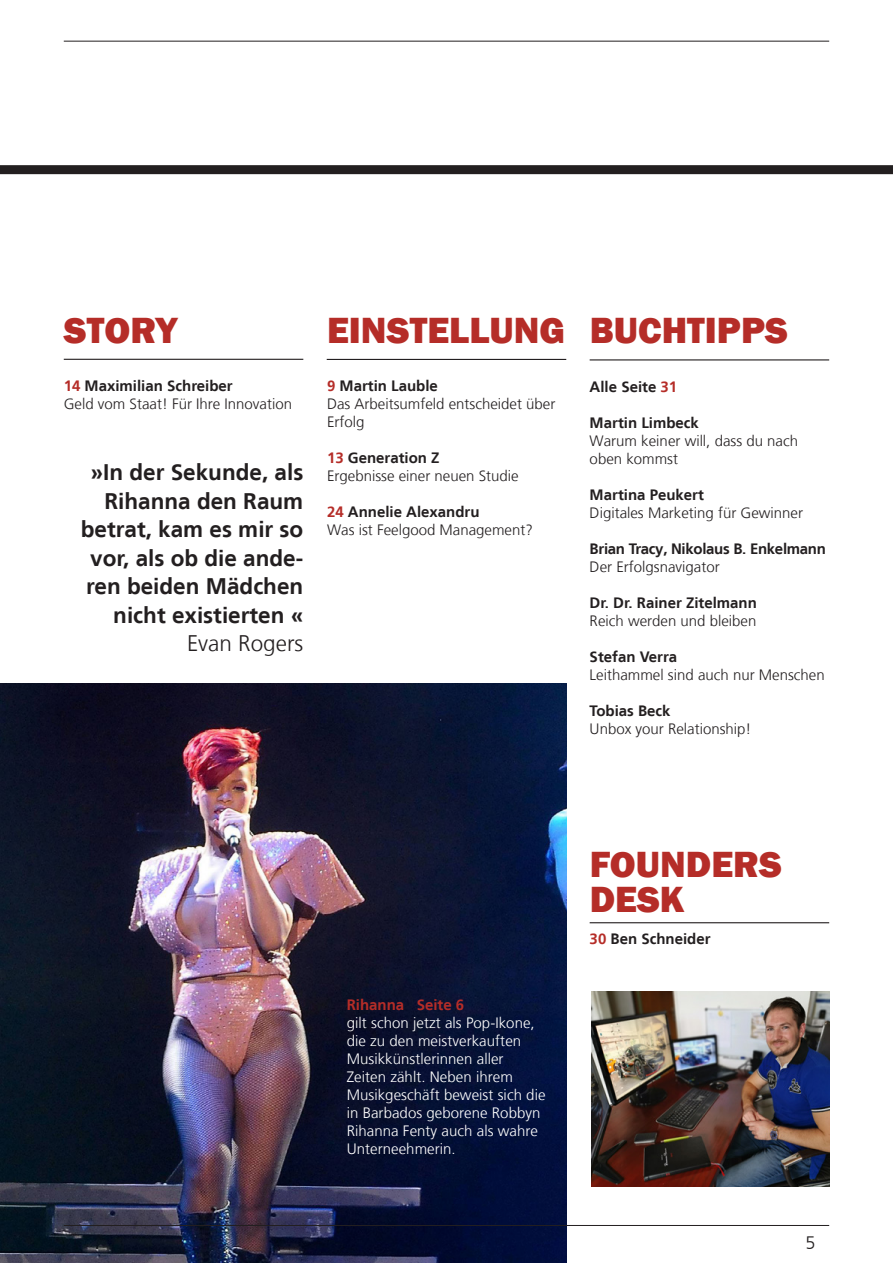
<style>
.page{position:relative;width:893px;height:1263px;background:#fff}
.page>*{position:absolute;margin:0;border:0;box-sizing:border-box;transform-origin:0 0}
.t1{font:800 37.5px/34.5px "Franklin Gothic";color:#b52d28}
.t2{font:700 22.5px/28.5px "Frutiger LT";color:#231f20;text-align:right}
.t3{font:300 22.5px "Frutiger LT";color:#231f20}
.t4{font:300 18px "Frutiger LT";color:#231f20}
.t5{font:300 15px/18px "Frutiger LT";color:#231f20}
.t6{font:300 15px/18px "Frutiger LT";letter-spacing:.005em;color:#fff}
.t7{font:700 15px "Frutiger LT";color:#231f20}
.t8{font:700 15px "Frutiger LT";letter-spacing:-.02em;color:#231f20}
.t9{font:700 15px "Frutiger LT";color:#b52d28}
.s1{font-weight:700;color:#b52d28}
.s2{font-weight:700}
.s3{color:#b52d28}
</style>
<div class="page">
<div style="left:0;top:165px;width:893px;height:9px;background:#231f20"></div>
<hr style="left:327px;top:359px;width:239px;height:1px;background:#231f20">
<hr style="left:64px;top:359px;width:239px;height:1px;background:#231f20">
<hr style="left:590px;top:359px;width:239px;height:1px;background:#231f20">
<hr style="left:590px;top:922px;width:239px;height:1px;background:#231f20">
<img style="left:591px;top:991px;width:238px;height:195px">
<img style="left:0;top:684px;width:567px;height:579px">
<hr style="left:64px;top:41px;width:765px;height:1px;background:#231f20">
<hr style="left:64px;top:1225px;width:765px;height:1px;background:#231f20">
<h1 class="t1" style="left:64px;top:313px;width:115px">STORY</h1>
<h1 class="t1" style="left:327px;top:313px;width:240px">EINSTELLUNG</h1>
<h1 class="t1" style="left:590px;top:313px;width:200px">BUCHTIPPS</h1>
<p class="t5" style="left:64px;top:377px;width:230px"><span class="s1">14</span> <span class="s2">Maximilian Schreiber<br></span>Geld vom Staat! Für Ihre Innovation</p>
<p class="t7" style="left:590px;top:378px;width:89px">Alle Seite <span class="s3">31</span></p>
<p class="t7" style="left:590px;top:414px;width:111px">Martin Limbeck</p>
<p class="t5" style="left:590px;top:432px;width:210px">Warum keiner will, dass du nach oben kommst</p>
<p class="t7" style="left:590px;top:486px;width:116px">Martina Peukert</p>
<p class="t5" style="left:590px;top:504px;width:215px">Digitales Marketing für Gewinner</p>
<p class="t8" style="left:590px;top:540px;width:238px">Brian Tracy, Nikolaus B. Enkelmann</p>
<p class="t5" style="left:590px;top:558px;width:132px">Der Erfolgsnavigator</p>
<p class="t7" style="left:590px;top:594px;width:169px">Dr. Dr. Rainer Zitelmann</p>
<p class="t5" style="left:590px;top:612px;width:168px">Reich werden und bleiben</p>
<p class="t7" style="left:590px;top:648px;width:89px">Stefan Verra</p>
<p class="t5" style="left:590px;top:666px;width:237px">Leithammel sind auch nur Menschen</p>
<p class="t7" style="left:590px;top:702px;width:82px">Tobias Beck</p>
<p class="t5" style="left:590px;top:720px;width:163px">Unbox your Relationship!</p>
<p class="t5" style="left:327px;top:377px;width:230px"><span class="s1">9</span> <span class="s2">Martin Lauble<br></span>Das Arbeitsumfeld entscheidet über<br>Erfolg</p>
<p class="t5" style="left:327px;top:449px;width:193px"><span class="s1">13</span> <span class="s2">Generation Z<br></span>Ergebnisse einer neuen Studie</p>
<p class="t5" style="left:327px;top:503px;width:207px"><span class="s1">24</span> <span class="s2">Annelie Alexandru<br></span>Was ist Feelgood Management?</p>
<h2 class="t2" style="left:81px;top:458px;width:224px">»In der Sekunde, als<br>Rihanna den Raum betrat, kam es mir so vor, als ob die ande&shy;ren beiden Mädchen nicht existierten «</h2>
<h2 class="t3" style="left:187px;top:631px;width:118px">Evan Rogers</h2>
<h1 class="t1" style="left:590px;top:847px;width:194px">FOUNDERS<br>DESK</h1>
<p class="t9" style="left:347px;top:995px;width:119px">Rihanna Seite 6</p>
<p class="t6" style="left:347px;top:1014px;width:200px">gilt schon jetzt als Pop-Ikone, die zu den meistverkauften<br>Musikkünstlerinnen aller<br>Zeiten zählt. Neben ihrem<br>Musikgeschäft beweist sich die in Barbados geborene Robbyn<br>Rihanna Fenty auch als wahre<br>Unterneehmerin.</p>
<p class="t7" style="left:590px;top:930px;width:122px"><span class="s3">30</span> Ben Schneider</p>
<p class="t4" style="left:805px;top:1233px;width:12px">5</p>
</div>
